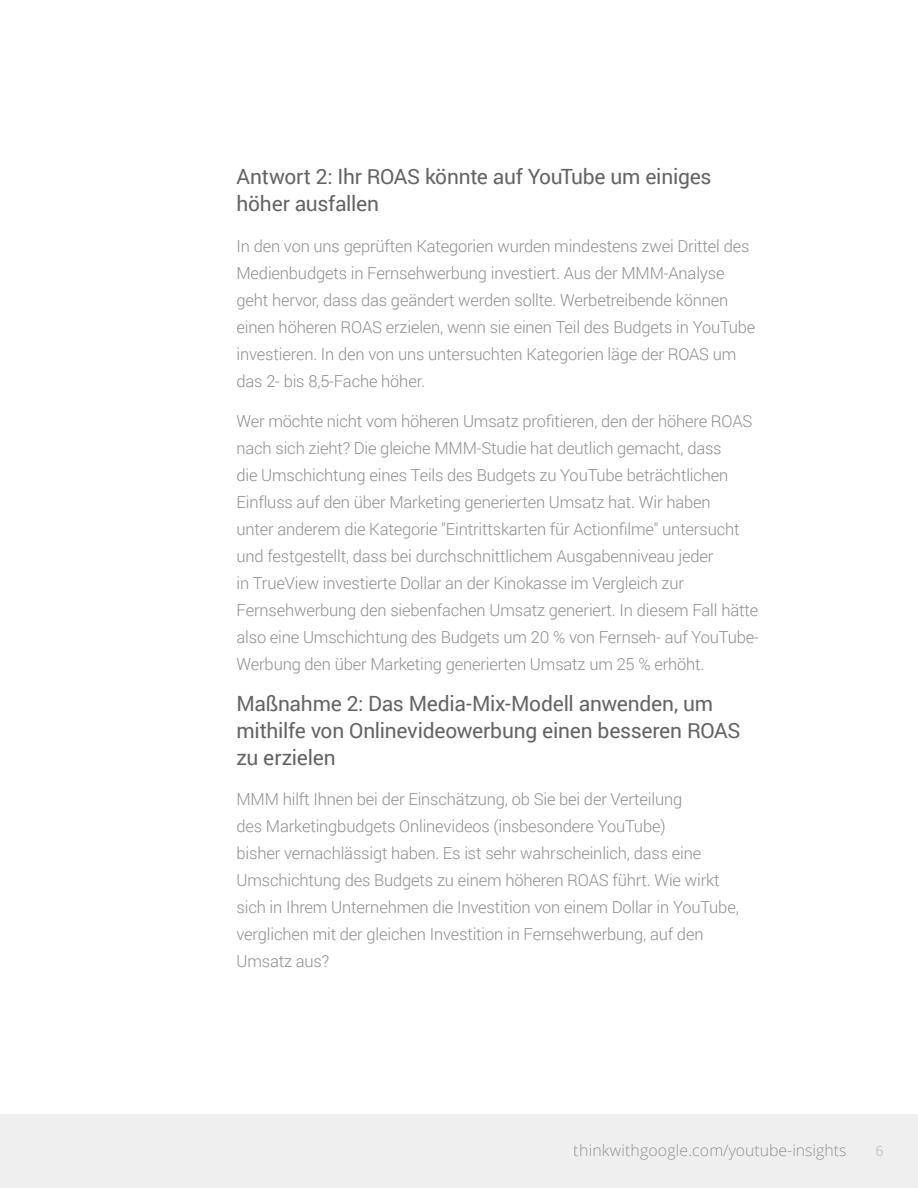
<style>
.page{position:relative;width:918px;height:1188px;background:#fff}
.page>*{position:absolute;margin:0;border:0;box-sizing:border-box;transform-origin:0 0}
.Body{font:21px/27px "Roboto";letter-spacing:-.015em;color:#646464}
.Body-2{font:300 16.5px/27px "Roboto";letter-spacing:-.01em;color:#8e8e8e}
.t1{font:300 15.75px "Open Sans";letter-spacing:.01em;color:#666766}
.t2{font:14.25px "Roboto";color:#c9c9c9}
</style>
<div class="page">
<div style="left:0;top:1114px;width:918px;height:74px;background:#f0eff0"></div>
<p class="Body" style="left:237px;top:162px;width:477px">Antwort 2: Ihr ROAS könnte auf YouTube um einiges höher ausfallen</p>
<p class="Body-2" style="left:237px;top:232px;width:520px">In den von uns geprüften Kategorien wurden mindestens zwei Drittel des Medienbudgets in Fernsehwerbung investiert. Aus der MMM-Analyse geht hervor, dass das geändert werden sollte. Werbetreibende können einen höheren ROAS erzielen, wenn sie einen Teil des Budgets in YouTube investieren. In den von uns untersuchten Kategorien läge der ROAS um das 2- bis 8,5-Fache höher.</p>
<p class="Body-2" style="left:237px;top:407px;width:524px">Wer möchte nicht vom höheren Umsatz profitieren, den der höhere ROAS nach sich zieht? Die gleiche MMM-Studie hat deutlich gemacht, dass<br>die Umschichtung eines Teils des Budgets zu YouTube beträchtlichen Einfluss auf den über Marketing generierten Umsatz hat. Wir haben<br>unter anderem die Kategorie "Eintrittskarten für Actionfilme" untersucht und festgestellt, dass bei durchschnittlichem Ausgabenniveau jeder<br>in TrueView investierte Dollar an der Kinokasse im Vergleich zur Fernsehwerbung den siebenfachen Umsatz generiert. In diesem Fall hätte also eine Umschichtung des Budgets um 20 % von Fernseh- auf YouTube-Werbung den über Marketing generierten Umsatz um 25 % erhöht.</p>
<p class="Body" style="left:237px;top:689px;width:506px">Maßnahme 2: Das Media-Mix-Modell anwenden, um mithilfe von Onlinevideowerbung einen besseren ROAS zu erzielen</p>
<p class="Body-2" style="left:237px;top:785px;width:504px">MMM hilft Ihnen bei der Einschätzung, ob Sie bei der Verteilung<br>des Marketingbudgets Onlinevideos (insbesondere YouTube)<br>bisher vernachlässigt haben. Es ist sehr wahrscheinlich, dass eine Umschichtung des Budgets zu einem höheren ROAS führt. Wie wirkt sich in Ihrem Unternehmen die Investition von einem Dollar in YouTube, verglichen mit der gleichen Investition in Fernsehwerbung, auf den Umsatz aus?</p>
<p class="t1" style="left:574px;top:1140px;width:274px">thinkwithgoogle.com/youtube-insights</p>
<p class="t2" style="left:876px;top:1141px;width:10px">6</p>
</div>
